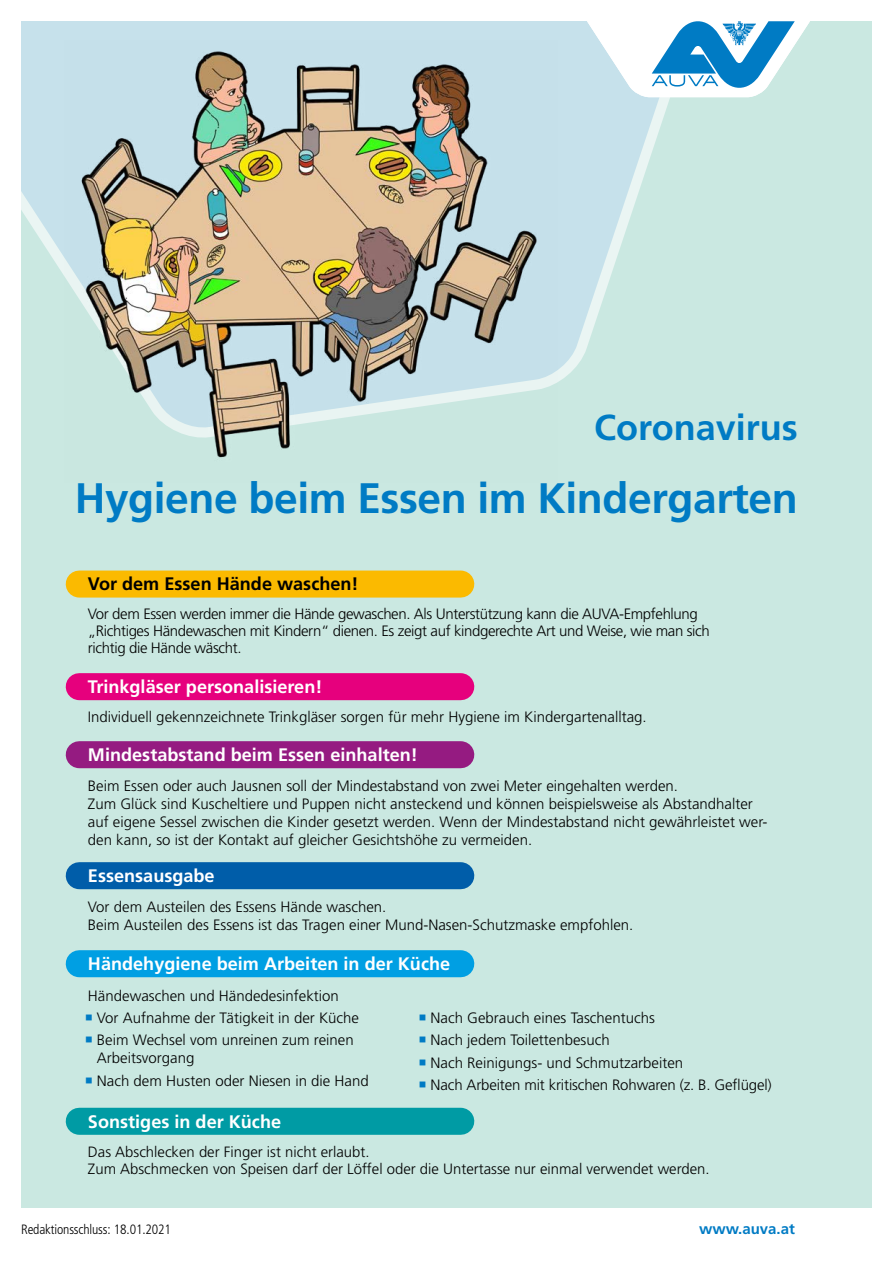
<style>
.page{position:relative;width:893px;height:1263px;background:#fff}
.page>*{position:absolute;margin:0;border:0;box-sizing:border-box;transform-origin:0 0}
.A_Headline_Vorderseite_32_32{font:700 42.6px "Frutiger LT Std";letter-spacing:-.01em;color:#007bc4}
.A_Headline_Vorderseite_32_32-2{font:700 36px "Frutiger LT Std";color:#007bc4}
._14_16_Fließtext{font:700 18.15px "Frutiger LT Std";color:#fff}
._14_16_Fließtext-2{font:700 18.15px "Frutiger LT Std";color:#000}
._17_18_HF{font:700 18.15px "Frutiger LT Std";color:#fff}
._14_16_Fließtext-3{font:300 15px/18px "Frutiger LT Std";color:#000}
.Aufzählung_1_Ebene{font:300 15px/18px "Frutiger LT Std";color:#000}
._14_16_Fließtext-4{font:300 15px/17.1px "Frutiger LT Std";letter-spacing:-.025em;color:#000}
.U1_U4_URL{font:700 15px "Frutiger LT Std";color:#007bc4}
._14_16_Fließtext-5{font:300 14.85px "Frutiger LT Std";color:#000}
.I_Copy{font:300 condensed 13.5px "Frutiger LT Std";letter-spacing:-.01em;color:#000}
</style>
<div class="page">
<div style="left:21px;top:21px;width:851px;height:1187px;background:#cae8e1"></div>
<svg style="left:21px;top:97px;width:728px;height:285px"></svg>
<svg style="left:587px;top:21px;width:223px;height:76px"></svg>
<div style="left:79px;top:570px;width:382px;height:28px;background:#fbba00"></div>
<div style="left:79px;top:741px;width:382px;height:27px;background:#951b81"></div>
<div style="left:79px;top:950px;width:382px;height:27px;background:#009fe3"></div>
<div style="left:79px;top:673px;width:382px;height:27px;background:#e6007d"></div>
<div style="left:79px;top:862px;width:382px;height:27px;background:#005da9"></div>
<div style="left:79px;top:1108px;width:382px;height:27px;background:#009ba4"></div>
<img style="left:65px;top:51px;width:492px;height:407px">
<h1 class="A_Headline_Vorderseite_32_32-2" style="left:594px;top:406px;width:205px">Coronavirus</h1>
<h1 class="A_Headline_Vorderseite_32_32" style="left:75px;top:473px;width:725px">Hygiene beim Essen im Kindergarten</h1>
<p class="_14_16_Fließtext-2" style="left:88px;top:573px;width:272px">Vor dem Essen Hände waschen!</p>
<p class="_14_16_Fließtext-4" style="left:88px;top:606px;width:623px">Vor dem Essen werden immer die Hände gewaschen. Als Unterstützung kann die AUVA-Empfehlung „Richtiges Händewaschen mit Kindern“ dienen. Es zeigt auf kindgerechte Art und Weise, wie man sich richtig die Hände wäscht.</p>
<p class="_14_16_Fließtext" style="left:88px;top:676px;width:236px">Trinkgläser personalisieren!</p>
<p class="_14_16_Fließtext-3" style="left:88px;top:708px;width:560px">Individuell gekennzeichnete Trinkgläser sorgen für mehr Hygiene im Kindergartenalltag.</p>
<p class="_14_16_Fließtext" style="left:88px;top:744px;width:331px">Mindestabstand beim Essen einhalten!</p>
<p class="_14_16_Fließtext-3" style="left:88px;top:777px;width:681px">Beim Essen oder auch Jausnen soll der Mindestabstand von zwei Meter eingehalten werden.<br>Zum Glück sind Kuscheltiere und Puppen nicht ansteckend und können beispielsweise als Abstandhalter auf eigene Sessel zwischen die Kinder gesetzt werden. Wenn der Mindestabstand nicht gewährleistet wer&shy;den kann, so ist der Kontakt auf gleicher Gesichtshöhe zu vermeiden.</p>
<p class="_14_16_Fließtext" style="left:88px;top:865px;width:128px">Essensausgabe</p>
<p class="_14_16_Fließtext-3" style="left:88px;top:898px;width:547px">Vor dem Austeilen des Essens Hände waschen.<br>Beim Austeilen des Essens ist das Tragen einer Mund-Nasen-Schutzmaske empfohlen.</p>
<p class="_14_16_Fließtext" style="left:88px;top:953px;width:364px">Händehygiene beim Arbeiten in der Küche</p>
<p class="_14_16_Fließtext-3" style="left:88px;top:986px;width:252px">Händewaschen und Händedesinfektion</p>
<p class="Aufzählung_1_Ebene" style="left:97px;top:1009px;width:264px">Vor Aufnahme der Tätigkeit in der Küche</p>
<p class="Aufzählung_1_Ebene" style="left:97px;top:1031px;width:258px">Beim Wechsel vom unreinen zum reinen<br>Arbeitsvorgang</p>
<p class="Aufzählung_1_Ebene" style="left:97px;top:1072px;width:273px">Nach dem Husten oder Niesen in die Hand</p>
<p class="Aufzählung_1_Ebene" style="left:431px;top:1009px;width:226px">Nach Gebrauch eines Taschentuchs</p>
<p class="Aufzählung_1_Ebene" style="left:431px;top:1031px;width:181px">Nach jedem Toilettenbesuch</p>
<p class="Aufzählung_1_Ebene" style="left:431px;top:1054px;width:254px">Nach Reinigungs- und Schmutzarbeiten</p>
<p class="Aufzählung_1_Ebene" style="left:431px;top:1076px;width:343px">Nach Arbeiten mit kritischen Rohwaren (z. B. Geflügel)</p>
<h2 class="_17_18_HF" style="left:88px;top:1111px;width:195px">Sonstiges in der Küche</h2>
<p class="_14_16_Fließtext-5" style="left:88px;top:1144px;width:283px">Das Abschlecken der Finger ist nicht erlaubt.</p>
<p class="_14_16_Fließtext-5" style="left:88px;top:1161px;width:623px">Zum Abschmecken von Speisen darf der Löffel oder die Untertasse nur einmal verwendet werden.</p>
<p class="I_Copy" style="left:21px;top:1221px;width:151px">Redaktionsschluss: 18.01.2021</p>
<p class="U1_U4_URL" style="left:699px;top:1219px;width:97px">www.auva.at</p>
</div>
